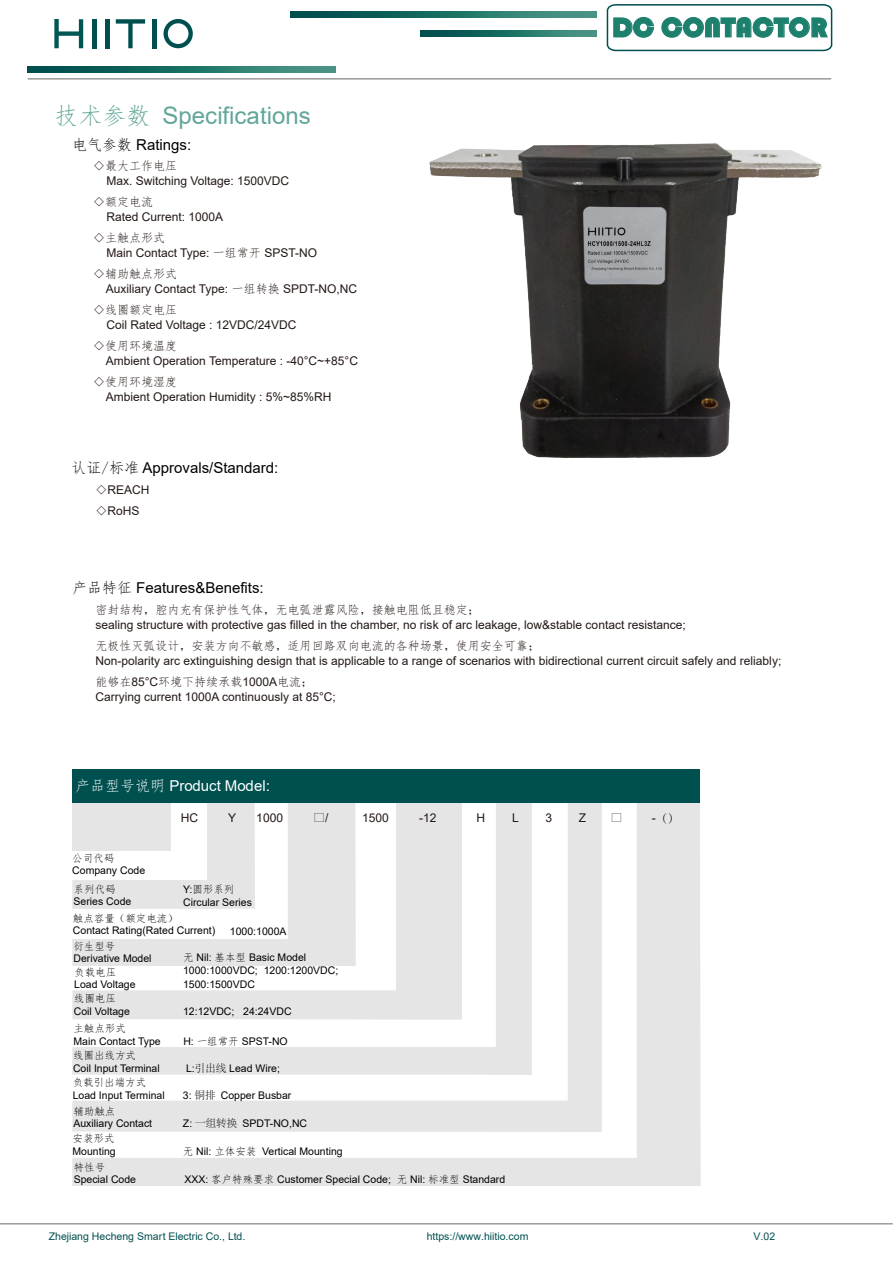
<style>
.page{position:relative;width:893px;height:1263px;background:#fff}
.page>*{position:absolute;margin:0;border:0;box-sizing:border-box;transform-origin:0 0}
.t1{font:28.5px "ST Hupo";color:#1c806d}
.t2{font:24px "Arial";color:#61a699}
.t3{font:15px "Arial";color:#000}
.t4{font:15px "Arial";color:#fff}
.t5{font:12px/21px "Arial";color:#231815}
.t6{font:12px "Fang Song";color:#231815}
.t7{font:300 12px "Adobe Song Std";color:#231815}
.t8{font:10.5px/13.5px "Arial";color:#000}
.t9{font:10.5px "Fang Song";color:#000}
.t10{font:10.5px "Arial";color:#004f4f}
.s1{font-family:"Fang Song"}
.s2{font-family:"Arial"}
.s3{font-family:"Arial";font-weight:400}
.s4{font-family:"Adobe Song Std";font-weight:300}
</style>
<div class="page">
<svg style="left:72px;top:802px;width:629px;height:384px;fill:#e5e5e5"></svg>
<svg style="left:72px;top:802px;width:530px;height:330px;fill:#e5e5e5"></svg>
<svg style="left:72px;top:802px;width:460px;height:273px;fill:#e5e5e5"></svg>
<svg style="left:27px;top:72px;width:309px;height:1px"></svg>
<svg style="left:27px;top:67px;width:309px;height:5px;background:#1f7166"></svg>
<hr style="left:28px;top:78px;width:803px;height:2px;background:#9a9a9c">
<svg style="left:164px;top:19px;width:29px;height:29px"></svg>
<hr style="left:152px;top:19px;width:4px;height:29px;background:#004f4f">
<hr style="left:92px;top:19px;width:4px;height:29px;background:#004f4f">
<svg style="left:54px;top:19px;width:29px;height:29px"></svg>
<div style="left:105px;top:19px;width:5px;height:29px;background:#004f4f"></div>
<svg style="left:116px;top:19px;width:29px;height:29px"></svg>
<svg style="left:291px;top:12px;width:306px;height:5px;background:#1f7166"></svg>
<svg style="left:421px;top:36px;width:176px;height:1px"></svg>
<svg style="left:421px;top:31px;width:176px;height:5px"></svg>
<svg style="left:606px;top:4px;width:227px;height:48px"></svg>
<hr style="left:0;top:1223px;width:893px;height:1px;background:#9d9d9e">
<div style="left:72px;top:769px;width:628px;height:33px;background:#005050"></div>
<img style="left:429px;top:143px;width:393px;height:315px">
<h2 class="t2" style="left:55px;top:99px;width:258px"><span class="s1">技术参数</span> Specifications</h2>
<p class="t3" style="left:72px;top:134px;width:121px"><span class="s1">电气参数</span> Ratings:</p>
<p class="t6" style="left:93px;top:160px;width:85px">◇最大工作电压</p>
<p class="t5" style="left:106px;top:171px;width:184px">Max. Switching Voltage: 1500VDC</p>
<p class="t6" style="left:93px;top:196px;width:61px">◇额定电流</p>
<p class="t5" style="left:106px;top:207px;width:118px">Rated Current: 1000A</p>
<p class="t6" style="left:93px;top:232px;width:73px">◇主触点形式</p>
<p class="t5" style="left:106px;top:243px;width:212px">Main Contact Type: <span class="s1">一组常开</span> SPST-NO</p>
<p class="t6" style="left:93px;top:268px;width:85px">◇辅助触点形式</p>
<p class="t5" style="left:106px;top:279px;width:253px">Auxiliary Contact Type: <span class="s1">一组转换</span> SPDT-NO,NC</p>
<p class="t6" style="left:93px;top:304px;width:85px">◇线圈额定电压</p>
<p class="t5" style="left:106px;top:315px;width:192px">Coil Rated Voltage : 12VDC/24VDC</p>
<p class="t6" style="left:93px;top:340px;width:85px">◇使用环境温度</p>
<p class="t5" style="left:106px;top:351px;width:254px">Ambient Operation Temperature : -40°C~+85°C</p>
<p class="t6" style="left:93px;top:376px;width:85px">◇使用环境湿度</p>
<p class="t5" style="left:106px;top:387px;width:227px">Ambient Operation Humidity : 5%~85%RH</p>
<p class="t3" style="left:72px;top:457px;width:208px"><span class="s1">认证/标准</span> Approvals/Standard:</p>
<p class="t5" style="left:95px;top:479px;width:55px"><span class="s1">◇</span>REACH <span class="s1">◇</span>RoHS</p>
<p class="t3" style="left:72px;top:577px;width:193px"><span class="s1">产品特征</span> Features&amp;Benefits:</p>
<h1 class="t1" style="left:612px;top:14px;width:217px">DC CONTACTOR</h1>
<p class="t6" style="left:95px;top:604px;width:386px">密封结构，腔内充有保护性气体，无电弧泄露风险，接触电阻低且稳定；</p>
<p class="t5" style="left:95px;top:614px;width:592px">sealing structure with protective gas filled in the chamber, no risk of arc leakage, low&amp;stable contact resistance;</p>
<p class="t6" style="left:95px;top:640px;width:446px">无极性灭弧设计，安装方向不敏感，适用回路双向电流的各种场景，使用安全可靠；</p>
<p class="t5" style="left:95px;top:650px;width:687px">Non-polarity arc extinguishing design that is applicable to a range of scenarios with bidirectional current circuit safely and reliably;</p>
<p class="t6" style="left:95px;top:676px;width:219px">能够在<span class="s2">85°C</span>环境下持续承载<span class="s2">1000A</span>电流；</p>
<p class="t5" style="left:95px;top:686px;width:242px">Carrying current 1000A continuously at 85°C;</p>
<p class="t4" style="left:75px;top:775px;width:197px"><span class="s1">产品型号说明</span> Product Model:</p>
<p class="t5" style="left:181px;top:807px;width:19px">HC</p>
<p class="t5" style="left:228px;top:807px;width:10px">Y</p>
<p class="t5" style="left:256px;top:807px;width:28px">1000</p>
<p class="t7" style="left:313px;top:811px;width:17px">□<span class="s3">/</span></p>
<p class="t5" style="left:362px;top:807px;width:28px">1500</p>
<p class="t5" style="left:419px;top:807px;width:19px">-12</p>
<p class="t5" style="left:477px;top:807px;width:10px">H</p>
<p class="t5" style="left:512px;top:807px;width:8px">L</p>
<p class="t5" style="left:546px;top:807px;width:8px">3</p>
<p class="t5" style="left:579px;top:807px;width:9px">Z</p>
<p class="t7" style="left:610px;top:811px;width:14px">□</p>
<p class="t7" style="left:652px;top:811px;width:30px"><span class="s3">-</span>（）</p>
<p class="t9" style="left:72px;top:853px;width:44px">公司代码</p>
<p class="t8" style="left:72px;top:864px;width:74px">Company Code</p>
<p class="t9" style="left:74px;top:884px;width:43px">系列代码</p>
<p class="t8" style="left:74px;top:894px;width:59px">Series Code</p>
<p class="t9" style="left:73px;top:913px;width:106px">触点容量（额定电流）</p>
<p class="t8" style="left:73px;top:923px;width:144px">Contact Rating(Rated Current)</p>
<p class="t9" style="left:73px;top:940px;width:43px">衍生型号</p>
<p class="t8" style="left:73px;top:951px;width:80px">Derivative Model</p>
<p class="t9" style="left:74px;top:993px;width:43px">线圈电压</p>
<p class="t8" style="left:74px;top:1004px;width:58px">Coil Voltage</p>
<p class="t8" style="left:183px;top:1004px;width:110px">12:12VDC; 24:24VDC</p>
<p class="t9" style="left:73px;top:1023px;width:54px">主触点形式</p>
<p class="t8" style="left:73px;top:1034px;width:89px">Main Contact Type</p>
<p class="t8" style="left:183px;top:1034px;width:106px">H: <span class="s1">一组常开</span> SPST-NO</p>
<p class="t9" style="left:73px;top:1050px;width:64px">线圈出线方式</p>
<p class="t8" style="left:73px;top:1061px;width:88px">Coil Input Terminal</p>
<p class="t8" style="left:186px;top:1061px;width:95px">L:<span class="s4">引出线</span> Lead Wire;</p>
<p class="t9" style="left:73px;top:1077px;width:75px">负载引出端方式</p>
<p class="t8" style="left:73px;top:1088px;width:94px">Load Input Terminal</p>
<p class="t8" style="left:183px;top:1088px;width:110px">3: <span class="s4">铜排</span> Copper Busbar</p>
<p class="t9" style="left:73px;top:1105px;width:44px">辅助触点</p>
<p class="t8" style="left:73px;top:1117px;width:80px">Auxiliary Contact</p>
<p class="t8" style="left:183px;top:1117px;width:126px">Z: <span class="s4">一组转换</span> SPDT-NO,NC</p>
<p class="t9" style="left:73px;top:1133px;width:43px">安装形式</p>
<p class="t8" style="left:73px;top:1144px;width:45px">Mounting</p>
<p class="t8" style="left:183px;top:1144px;width:161px"><span class="s1">无</span> Nil: <span class="s1">立体安装</span> Vertical Mounting</p>
<p class="t9" style="left:74px;top:1161px;width:33px">特性号</p>
<p class="t8" style="left:74px;top:1173px;width:64px">Special Code</p>
<p class="t8" style="left:184px;top:1173px;width:322px">XXX: <span class="s1">客户特殊要求</span> Customer Special Code; <span class="s1">无</span> Nil: <span class="s1">标准型</span> Standard</p>
<p class="t9" style="left:183px;top:884px;width:53px"><span class="s2">Y:</span>圆形系列</p>
<p class="t8" style="left:183px;top:895px;width:70px">Circular Series</p>
<p class="t8" style="left:230px;top:925px;width:58px">1000:1000A</p>
<p class="t8" style="left:183px;top:951px;width:125px"><span class="s1">无</span> Nil: <span class="s1">基本型</span> Basic Model</p>
<p class="t8" style="left:183px;top:963px;width:157px">1000:1000VDC; 1200:1200VDC;<br>1500:1500VDC</p>
<p class="t9" style="left:74px;top:967px;width:43px">负载电压</p>
<p class="t8" style="left:74px;top:977px;width:63px">Load Voltage</p>
<p class="t10" style="left:49px;top:1229px;width:198px">Zhejiang Hecheng Smart Electric Co., Ltd.</p>
<p class="t10" style="left:427px;top:1229px;width:103px">https://www.hiitio.com</p>
<p class="t10" style="left:754px;top:1229px;width:23px">V.02</p>
</div>
